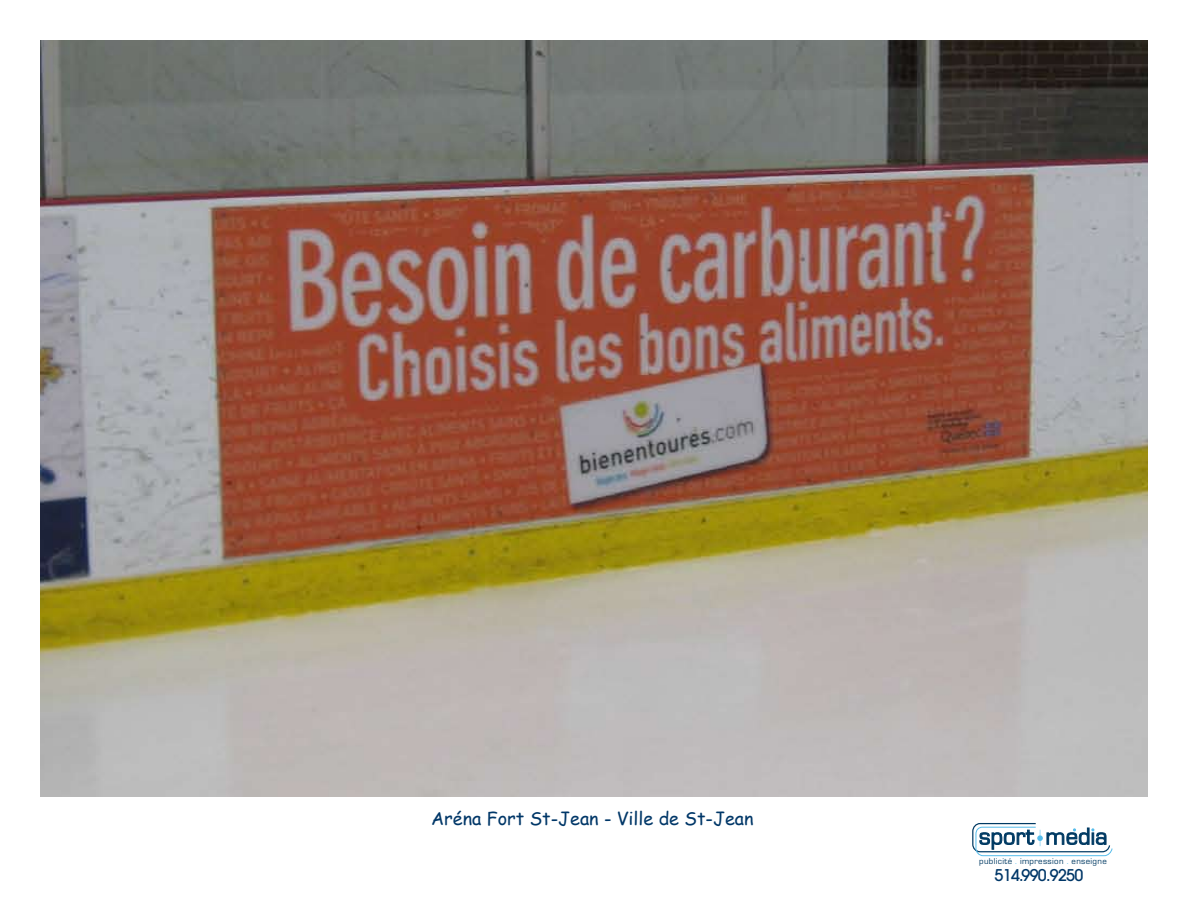
<style>
.page{position:relative;width:1188px;height:918px;background:#fff}
.page>*{position:absolute;margin:0;border:0;box-sizing:border-box;transform-origin:0 0}
.t1{font:18px "Comic Sans MS";color:#003768}
.t2{font:500 16.05px "Avant Garde";letter-spacing:-.045em;color:#003768}
.t3{font:7.8px "Eurostile";letter-spacing:.045em;color:#003a63}
.s1{color:#55bceb}
</style>
<div class="page">
<img style="left:40px;top:40px;width:1108px;height:756px">
<svg style="left:972px;top:823px;width:141px;height:33px"></svg>
<p class="t1" style="left:431px;top:805px;width:324px">Aréna Fort St-Jean - Ville de St-Jean</p>
<p class="t3" style="left:979px;top:856px;width:129px">publicité <span class="s1">.</span> impression <span class="s1">.</span> enseigne</p>
<p class="t2" style="left:995px;top:866px;width:90px">514. 990.9250</p>
</div>
